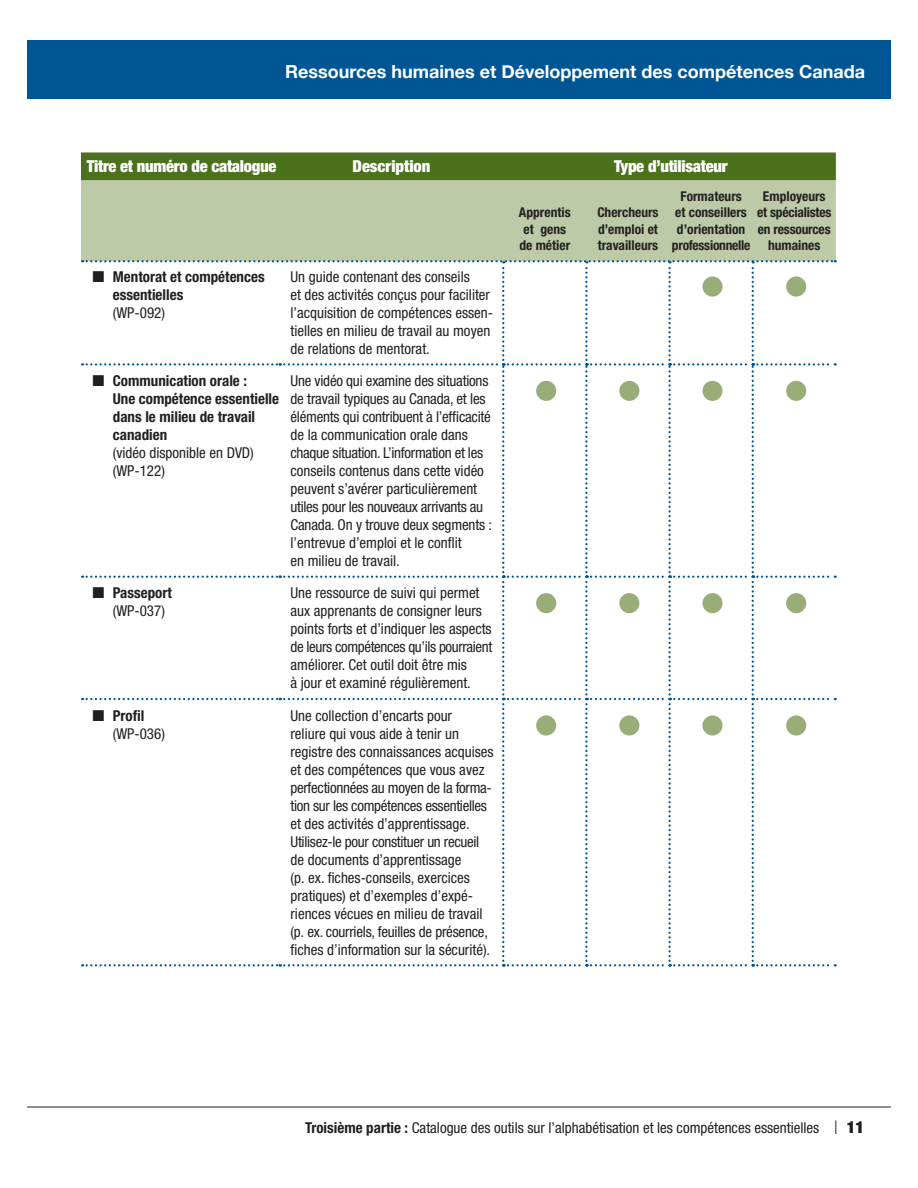
<style>
.page{position:relative;width:918px;height:1188px;background:#fff}
.page>*{position:absolute;margin:0;border:0;box-sizing:border-box;transform-origin:0 0}
.t1{font:700 18px "Helvetica Neue";color:#fff}
.t2{font:900 condensed 16.5px "Helvetica Neue LT Std";letter-spacing:-.015em;color:#fff}
.mm{font:condensed 15px/18px "Helvetica Neue LT Std";color:#231f20}
.t3{font:700 condensed 15px/18px "Helvetica Neue LT Std";color:#231f20}
.t4{font:700 condensed 13.5px/16.5px "Helvetica Neue LT Std";color:#231f20;text-align:center}
.s1{font-weight:400}
.s2{font-weight:700}
.s3{font-family:"Helvetica Neue";font-stretch:normal;font-size:13.5px}
.s4{font-weight:900;font-size:16.5px}
</style>
<div class="page">
<div style="left:81px;top:152px;width:755px;height:28px;background:#4b711c"></div>
<div style="left:81px;top:180px;width:755px;height:81px;background:#bccaa7"></div>
<div style="left:27px;top:40px;width:864px;height:58px;background:#005595"></div>
<hr style="left:27px;top:1107px;width:864px;height:1px;background:#231f20">
<svg style="left:82px;top:260px;width:754px;height:706px"></svg>
<p class="t1" style="left:285px;top:60px;width:581px">Ressources humaines et Développement des compétences Canada</p>
<p class="t2" style="left:87px;top:156px;width:191px">Titre et numéro de catalogue</p>
<p class="t2" style="left:353px;top:156px;width:79px">Description</p>
<p class="t2" style="left:614px;top:156px;width:115px">Type d’utilisateur</p>
<p class="t4" style="left:519px;top:204px;width:53px">Apprentis et gens de métier</p>
<p class="t4" style="left:597px;top:204px;width:63px;text-align:justify">Chercheurs d’emploi et travailleurs</p>
<p class="t4" style="left:672px;top:188px;width:80px">Formateurs<br>et conseillers d’orientation professionnelle</p>
<p class="t4" style="left:757px;top:188px;width:76px">Employeurs et spécialistes en ressources humaines</p>
<p class="t3" style="left:113px;top:267px;width:153px">Mentorat et compétences essentielles<br><span class="s1">(WP‑092)</span></p>
<p class="mm" style="left:291px;top:267px;width:203px">Un guide contenant des conseils<br>et des activités conçus pour faciliter l’acquisition de compétences essen&shy;tielles en milieu de travail au moyen de relations de mentorat.</p>
<p class="t3" style="left:113px;top:371px;width:168px">Communication orale :<br>Une compétence essentielle dans le milieu de travail canadien<br><span class="s1">(vidéo disponible en DVD) (WP‑122)</span></p>
<p class="mm" style="left:291px;top:372px;width:203px">Une vidéo qui examine des situations de travail typiques au Canada, et les éléments qui contribuent à l’efficacité de la communication orale dans chaque situation. L’information et les conseils contenus dans cette vidéo peuvent s’avérer particulièrement utiles pour les nouveaux arrivants au Canada. On y trouve deux segments : l’entrevue d’emploi et le conflit<br>en milieu de travail.</p>
<p class="t3" style="left:113px;top:584px;width:61px">Passeport <span class="s1">(WP‑037)</span></p>
<p class="mm" style="left:291px;top:584px;width:203px">Une ressource de suivi qui permet aux apprenants de consigner leurs points forts et d’indiquer les aspects de leurs compétences qu’ils pourraient améliorer. Cet outil doit être mis<br>à jour et examiné régulièrement.</p>
<p class="mm" style="left:113px;top:706px;width:54px"><span class="s2">Profil </span>(WP‑036)</p>
<p class="mm" style="left:291px;top:706px;width:205px">Une collection d’encarts pour<br>reliure qui vous aide à tenir un registre des connaissances acquises et des compétences que vous avez perfectionnées au moyen de la forma&shy;tion sur les compétences essentielles et des activités d’apprentissage.<br>Utilisez-le pour constituer un recueil de documents d’apprentissage<br>(p. ex. fiches-conseils, exercices pratiques) et d’exemples d’expé&shy;riences vécues en milieu de travail (p. ex. courriels, feuilles de présence, fiches d’information sur la sécurité).</p>
<p class="mm" style="left:305px;top:1118px;width:560px"><span class="s2">Troisième partie :</span> Catalogue des outils sur l’alphabétisation et les compétences essentielles <span class="s3">|</span> <span class="s4">11</span></p>
</div>
